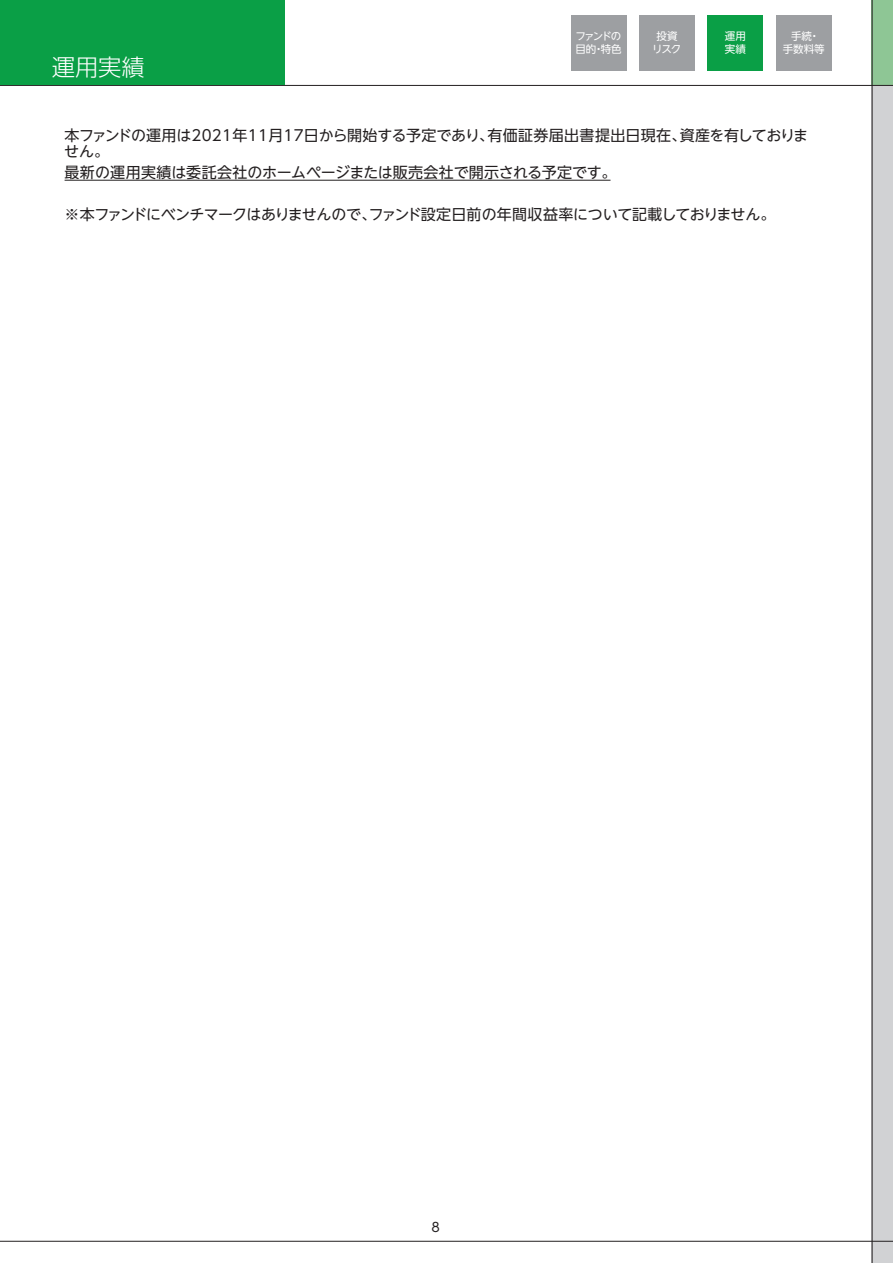
<style>
.page{position:relative;width:893px;height:1263px;background:#fff}
.page>*{position:absolute;margin:0;border:0;box-sizing:border-box;transform-origin:0 0}
.t1{font:300 23.25px "UD Shin Go NT Pro";color:#fff}
.t2{font:15px/16.5px "UD Shin Go NT Pro";letter-spacing:.01em;color:#231f20}
.t3{font:15px "UD Shin Go NT Pro";letter-spacing:-.035em;color:#231f20}
.t4{font:15px "UD Shin Go NT Pro";letter-spacing:-.01em;color:#231f20}
.t5{font:12.75px "UD Shin Go NT Pro";color:#231f20}
.t6{font:10.5px/12.6px "UD Shin Go NT Pro";color:#fff;text-align:center}
.t7{font:10.5px/12.6px "UD Shin Go NT Pro";letter-spacing:-.135em;color:#fff}
</style>
<div class="page">
<div style="left:872px;top:85px;width:21px;height:1178px;background:#d1d2d4"></div>
<div style="left:872px;top:0;width:21px;height:85px;background:#8ec695"></div>
<hr style="left:0;top:1241px;width:893px;height:1px;background:#231f20">
<hr style="left:0;top:85px;width:893px;height:1px;background:#231f20">
<hr style="left:872px;top:0;width:1px;height:1263px;background:#231f20">
<div style="left:0;top:0;width:285px;height:85px;background:#0a9f46"></div>
<div style="left:571px;top:15px;width:56px;height:56px;background:#9d9fa2"></div>
<div style="left:639px;top:15px;width:56px;height:56px;background:#9d9fa2"></div>
<div style="left:707px;top:15px;width:56px;height:56px;background:#0a9f46"></div>
<div style="left:776px;top:15px;width:56px;height:56px;background:#9d9fa2"></div>
<hr style="left:65px;top:180px;width:545px;height:1px;background:#231f20">
<h1 class="t1" style="left:52px;top:48px;width:94px">運用実績</h1>
<p class="t7" style="left:575px;top:30px;width:48px">ファンドの目的・特色</p>
<p class="t6" style="left:652px;top:30px;width:31px">投資リスク</p>
<p class="t6" style="left:725px;top:30px;width:22px;text-align:left">運用実績</p>
<p class="t6" style="left:783px;top:30px;width:43px">手続・<br>手数料等</p>
<p class="t2" style="left:64px;top:126px;width:745px">本ファンドの運用は2021年11月17日から開始する予定であり、有価証券届出書提出日現在、資産を有しておりません。</p>
<p class="t4" style="left:65px;top:160px;width:553px">最新の運用実績は委託会社のホームページまたは販売会社で開示される予定です。</p>
<p class="t3" style="left:65px;top:202px;width:712px">※本ファンドにベンチマークはありませんので、ファンド設定日前の年間収益率について記載しておりません。</p>
<p class="t5" style="left:432px;top:1216px;width:10px">8</p>
</div>
